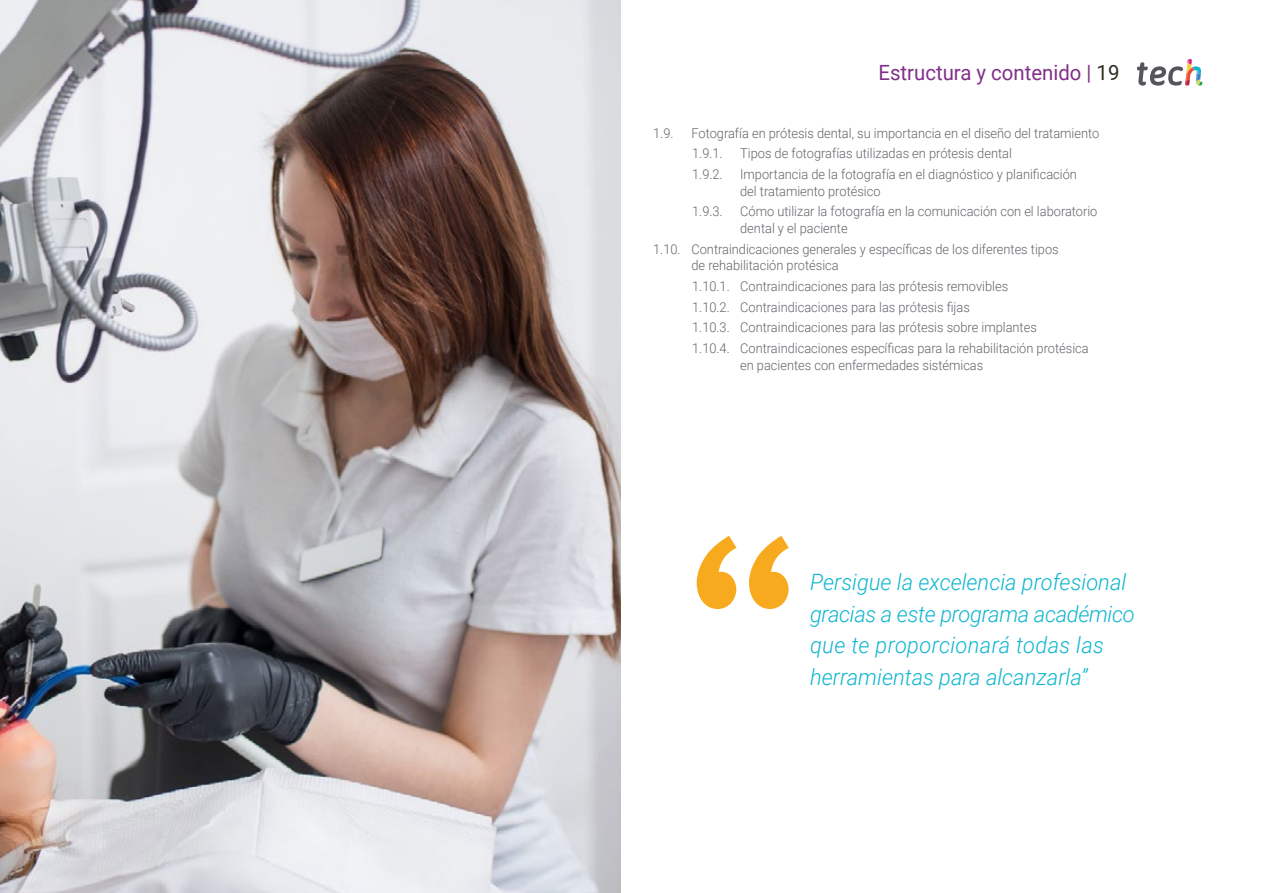
<style>
.page{position:relative;width:1263px;height:893px;background:#fff}
.page>*{position:absolute;margin:0;border:0;box-sizing:border-box;transform-origin:0 0}
.t1{font:italic 300 22.5px/31.5px "Roboto";color:#0fb6cf}
.t2{font:21px "Roboto";color:#813089}
.t3{font:300 13.5px/20.7px "Roboto";color:#61646a;scale:.95 1}
.s1{color:#312e20}
</style>
<div class="page">
<svg style="left:697px;top:536px;width:92px;height:73px"></svg>
<img style="left:0;top:0;width:621px;height:893px">
<svg style="left:1137px;top:59px;width:65px;height:27px"></svg>
<h2 class="t2" style="left:878px;top:57px;width:242px">Estructura y contenido | <span class="s1">19</span></h2>
<p class="t3" style="left:653px;top:122px;width:23px">1.9.</p>
<p class="t3" style="left:691px;top:122px;width:431px">Fotografía en prótesis dental, su importancia en el diseño del tratamiento<br>1.9.1.</p>
<p class="t3" style="left:740px;top:143px;width:288px">Tipos de fotografías utilizadas en prótesis dental</p>
<p class="t3" style="left:692px;top:164px;width:34px">1.9.2.</p>
<p class="t3" style="left:740px;top:166px;width:356px;line-height:16.5px">Importancia de la fotografía en el diagnóstico y planificación del tratamiento protésico</p>
<p class="t3" style="left:692px;top:201px;width:34px">1.9.3.</p>
<p class="t3" style="left:740px;top:203px;width:378px;line-height:16.5px">Cómo utilizar la fotografía en la comunicación con el laboratorio dental y el paciente</p>
<p class="t3" style="left:691px;top:240px;width:388px;line-height:16.5px;text-indent:-38px">1.10. Contraindicaciones generales y específicas de los diferentes tipos de rehabilitación protésica</p>
<p class="t3" style="left:692px;top:275px;width:419px">1.10.1. Contraindicaciones para las prótesis removibles<br>1.10.2. Contraindicaciones para las prótesis fijas<br>1.10.3. Contraindicaciones para las prótesis sobre implantes<br>1.10.4. Contraindicaciones específicas para la rehabilitación protésica</p>
<p class="t3" style="left:740px;top:354px;width:257px">en pacientes con enfermedades sistémicas</p>
<h1 class="t1" style="left:810px;top:566px;width:326px">Persigue la excelencia profesional gracias a este programa académico que te proporcionará todas las herramientas para alcanzarla”</h1>
</div>
